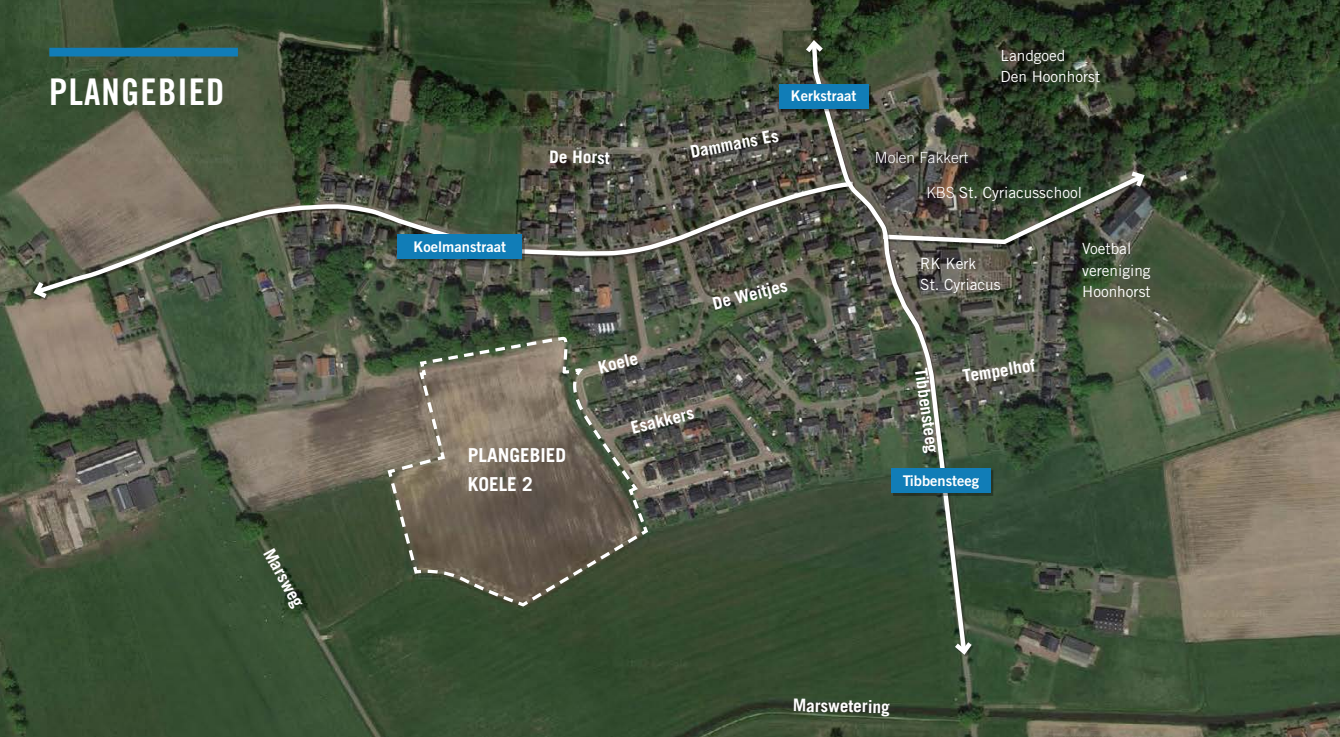
<style>
.page{position:relative;width:1340px;height:737px;background:#fff}
.page>*{position:absolute;margin:0;border:0;box-sizing:border-box;transform-origin:0 0}
.t1{font:36.75px "Trade Gothic LT Std Bd Cn 20";letter-spacing:.03em;color:#fff}
.t2{font:700 19.25px/29.2px "Trade Gothic LT Std";color:#fff}
.t3{font:700 17.32px "Trade Gothic LT Std";color:#fff}
.t4{font:15.4px/21.2px "Trade Gothic LT Std";color:#fff}
.t5{font:300 15.4px "Trade Gothic LT Std";color:#fff}
.t6{font:14.7px "Trade Gothic LT Std Bd 2";color:#fff}
.s1{font-weight:300}
</style>
<div class="page">
<img style="left:0;top:0;width:1339px;height:64px">
<img style="left:0;top:64px;width:1339px;height:504px">
<img style="left:0;top:568px;width:1339px;height:169px">
<svg style="left:385px;top:335px;width:265px;height:275px"></svg>
<div style="left:35px;top:183px;width:819px;height:117px;background:#000;opacity:.33"></div>
<svg style="left:31px;top:179px;width:776px;height:118px"></svg>
<svg style="left:30px;top:277px;width:21px;height:25px"></svg>
<svg style="left:973px;top:168px;width:174px;height:78px"></svg>
<div style="left:807px;top:41px;width:166px;height:616px;background:#000;opacity:.33"></div>
<svg style="left:809px;top:39px;width:159px;height:617px"></svg>
<svg style="left:801px;top:37px;width:26px;height:20px"></svg>
<svg style="left:950px;top:637px;width:26px;height:21px"></svg>
<div style="left:399px;top:235px;width:126px;height:26px;background:#000;opacity:.33"></div>
<div style="left:397px;top:234px;width:125px;height:25px;background:#117db7"></div>
<div style="left:893px;top:469px;width:100px;height:27px;background:#000;opacity:.33"></div>
<div style="left:891px;top:468px;width:99px;height:25px;background:#117db7"></div>
<div style="left:781px;top:86px;width:90px;height:25px;background:#000;opacity:.33"></div>
<div style="left:778px;top:84px;width:90px;height:25px;background:#117db7"></div>
<div style="left:49px;top:48px;width:189px;height:8px;background:#117db7"></div>
<h1 class="t1" style="left:49px;top:69px;width:177px">PLANGEBIED</h1>
<p class="t3" style="left:278px;top:544px;width:66px;rotate:61deg">Marsweg</p>
<p class="t6" style="left:791px;top:87px;width:67px">Kerkstraat</p>
<p class="t4" style="left:1000px;top:45px;width:101px">Landgoed<br>Den Hoonhorst</p>
<p class="t6" style="left:413px;top:237px;width:94px">Koelmanstraat</p>
<p class="t3" style="left:688px;top:142px;width:91px;rotate:-11deg">Dammans Es</p>
<p class="t3" style="left:549px;top:146px;width:62px;rotate:1deg">De Horst</p>
<p class="t5" style="left:875px;top:148px;width:95px">Molen Fakkert</p>
<p class="t4" style="left:926px;top:181px;width:157px"><span class="s1">KBS</span> St. Cyriacusschool</p>
<p class="t3" style="left:710px;top:293px;width:78px;rotate:-14deg">De Weitjes</p>
<p class="t4" style="left:920px;top:252px;width:82px">RK Kerk<br>St. Cyriacus</p>
<p class="t4" style="left:1082px;top:238px;width:70px">Voetbal vereniging<br>Hoonhorst</p>
<p class="t2" style="left:468px;top:440px;width:100px">PLANGEBIED<br>KOELE 2</p>
<p class="t3" style="left:596px;top:357px;width:42px;rotate:-14deg">Koele</p>
<p class="t3" style="left:961px;top:366px;width:75px;rotate:-9deg">Tempelhof</p>
<p class="t3" style="left:628px;top:417px;width:66px;rotate:-14deg">Esakkers</p>
<p class="t3" style="left:931px;top:366px;width:87px;rotate:82deg">Tibbensteeg</p>
<p class="t6" style="left:902px;top:471px;width:78px">Tibbensteeg</p>
<p class="t3" style="left:793px;top:694px;width:99px;rotate:1deg">Marswetering</p>
</div>
